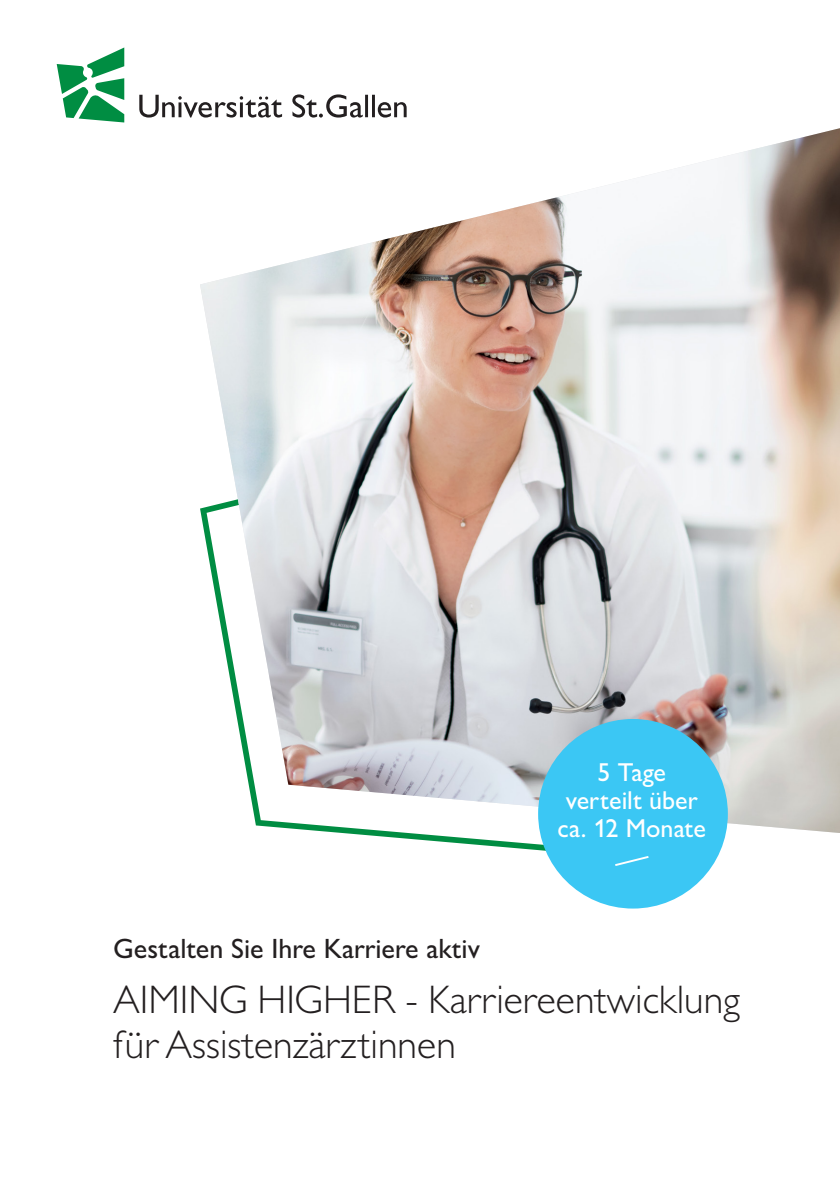
<style>
.page{position:relative;width:840px;height:1191px;background:#fff}
.page>*{position:absolute;margin:0;border:0;box-sizing:border-box;transform-origin:0 0}
.t1{font:300 40px/45px "Gill Sans MT Pro";color:#231f20}
.t2{font:500 28px "Gill Sans MT Pro";color:#231f20}
.Eyecatcher_12{font:500 26px/28px "Gill Sans MT Pro";color:#fff;text-align:center}
</style>
<div class="page">
<svg style="left:139px;top:94px;width:267px;height:24px"></svg>
<svg style="left:57px;top:47px;width:67px;height:75px"></svg>
<svg style="left:343px;top:833px;width:204px;height:21px"></svg>
<img style="left:200px;top:128px;width:639px;height:705px">
<div style="left:538px;top:719px;width:189px;height:189px;background:#3bc7f4;border-radius:50%"></div>
<svg style="left:615px;top:856px;width:34px;height:10px"></svg>
<p class="Eyecatcher_12" style="left:557px;top:757px;width:150px">5 Tage verteilt über ca. 12 Monate</p>
<p class="t2" style="left:113px;top:932px;width:368px">Gestalten Sie Ihre Karriere aktiv</p>
<p class="t1" style="left:113px;top:976px;width:628px">AIMING HIGHER - Karriereentwicklung für Assistenzärztinnen</p>
</div>
